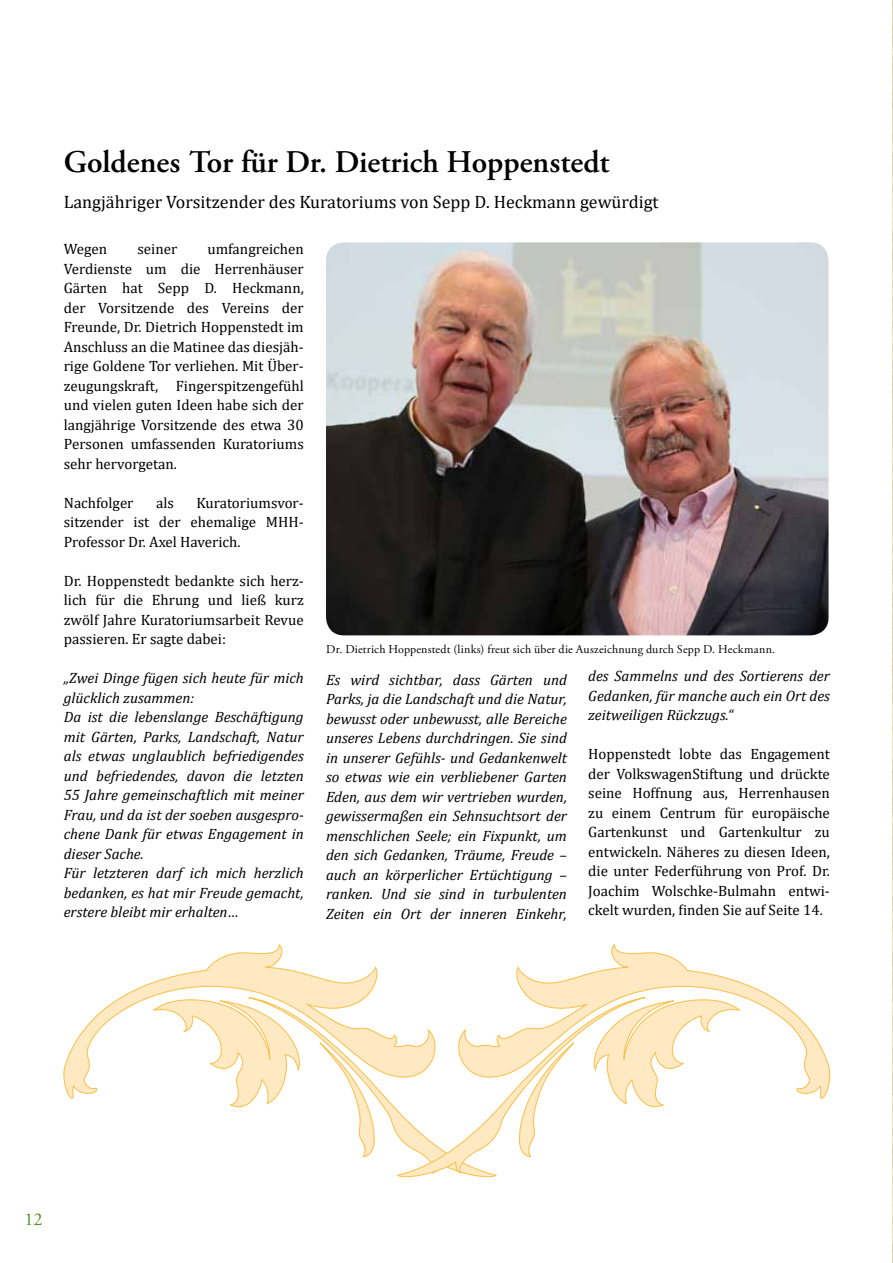
<style>
.page{position:relative;width:893px;height:1263px;background:#fff}
.page>*{position:absolute;margin:0;border:0;box-sizing:border-box;transform-origin:0 0}
.t1{font:600 31.5px "Adobe Garamond Pro";color:#000}
.t2{font:18px "Cambria";color:#000}
.t3{font:18px "Adobe Garamond Pro";color:#509025}
.t4{font:italic 15px/19.5px "Cambria";color:#000;text-align:justify}
.t5{font:15px/19.5px "Cambria";color:#000;text-align:justify}
.t6{font:12px "Adobe Garamond Pro";letter-spacing:.015em;color:#000}
</style>
<div class="page">
<img style="left:892px;top:0;width:1px;height:1263px">
<img style="left:326px;top:242px;width:502px;height:393px">
<svg style="left:63px;top:944px;width:315px;height:155px"></svg>
<svg style="left:153px;top:998px;width:511px;height:180px"></svg>
<svg style="left:450px;top:944px;width:381px;height:157px"></svg>
<h1 class="t1" style="left:64px;top:144px;width:547px">Goldenes Tor für Dr. Dietrich Hoppenstedt</h1>
<p class="t2" style="left:64px;top:191px;width:596px">Langjähriger Vorsitzender des Kuratoriums von Sepp D. Heckmann gewürdigt</p>
<p class="t5" style="left:64px;top:239px;width:242px;text-indent:144px">umfangreichen Verdienste um die Herrenhäuser Gärten hat Sepp D. Heckmann, der Vorsitzende des Vereins der Freunde, Dr. Dietrich Hoppenstedt im Anschluss an die Matinee das diesjäh&shy;rige Goldene Tor verliehen. Mit Über&shy;zeugungskraft, Fingerspitzengefühl und vielen guten Ideen habe sich der langjährige Vorsitzende des etwa 30<br>Personen umfassenden Kuratoriums sehr hervorgetan.</p>
<p class="t5" style="left:64px;top:493px;width:71px">Nachfolger</p>
<p class="t5" style="left:156px;top:493px;width:19px">als</p>
<p class="t5" style="left:64px;top:239px;width:45px">Wegen</p>
<p class="t5" style="left:137px;top:239px;width:41px">seiner</p>
<p class="t5" style="left:64px;top:493px;width:242px;text-indent:133px">Kuratoriumsvor&shy;sitzender ist der ehemalige MHH-Professor Dr. Axel Haverich.</p>
<p class="t5" style="left:64px;top:571px;width:242px">Dr. Hoppenstedt bedankte sich herz&shy;lich für die Ehrung und ließ kurz zwölf Jahre Kuratoriumsarbeit Revue passieren. Er sagte dabei:</p>
<p class="t4" style="left:64px;top:668px;width:242px;text-align:left">„Zwei Dinge fügen sich heute für mich glücklich zusammen:<br>Da ist die lebenslange Beschäftigung mit Gärten, Parks, Landschaft, Natur als etwas unglaublich befriedigendes und befriedendes, davon die letzten 55 Jahre gemeinschaftlich mit meiner Frau, und da ist der soeben ausgespro&shy;chene Dank für etwas Engagement in dieser Sache.<br>Für letzteren darf ich mich herzlich bedanken, es hat mir Freude gemacht, erstere bleibt mir erhalten…</p>
<p class="t6" style="left:326px;top:642px;width:450px">Dr. Dietrich Hoppenstedt (links) freut sich über die Auszeichnung durch Sepp D. Heckmann.</p>
<p class="t4" style="left:326px;top:669px;width:242px">Es wird sichtbar, dass Gärten und Parks, ja die Landschaft und die Natur, bewusst oder unbewusst, alle Bereiche unseres Lebens durchdringen. Sie sind in unserer Gefühls- und Gedankenwelt so etwas wie ein verbliebener Garten Eden, aus dem wir vertrieben wurden, gewissermaßen ein Sehnsuchtsort der menschlichen Seele; ein Fixpunkt, um den sich Gedanken, Träume, Freude – auch an körperlicher Ertüchtigung – ranken. Und sie sind in turbulenten Zeiten ein Ort der inneren Einkehr,</p>
<p class="t4" style="left:588px;top:666px;width:243px">des Sammelns und des Sortierens der Gedanken, für manche auch ein Ort des zeitweiligen Rückzugs.“</p>
<p class="t5" style="left:588px;top:744px;width:243px">Hoppenstedt lobte das Engagement der VolkswagenStiftung und drückte seine Hoffnung aus, Herrenhausen zu einem Centrum für europäische Gartenkunst und Gartenkultur zu entwickeln. Näheres zu diesen Ideen, die unter Federführung von Prof. Dr.<br>Joachim Wolschke-Bulmahn entwi&shy;ckelt wurden, finden Sie auf Seite 14.</p>
<p class="t3" style="left:25px;top:1208px;width:19px">12</p>
</div>
